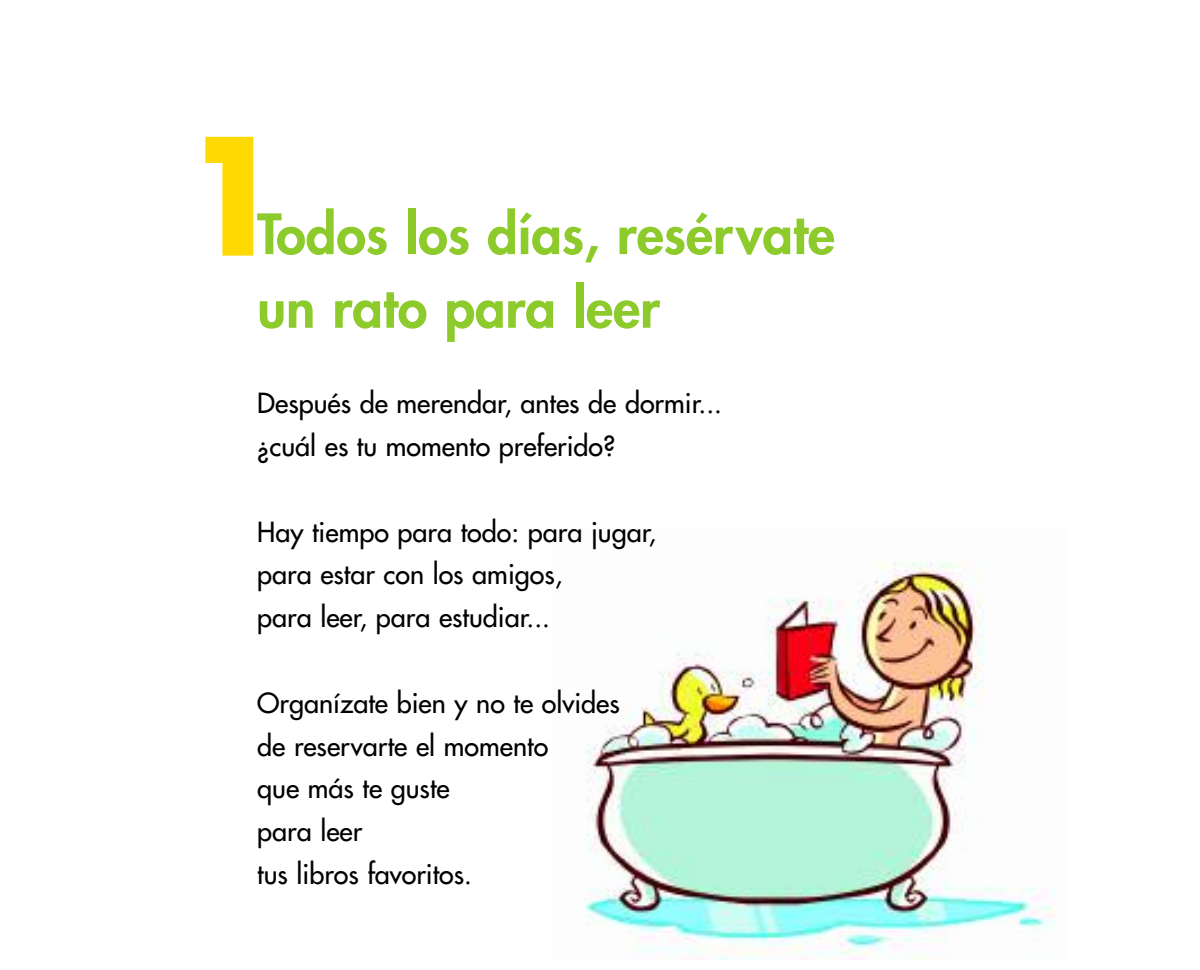
<style>
.page{position:relative;width:1200px;height:970px;background:#fff}
.page>*{position:absolute;margin:0;border:0;box-sizing:border-box;transform-origin:0 0}
.t1{font:700 157.5px "Futura";color:#ffd902}
.t2{font:800 54px/73.6px "Futura";color:#8dca2b}
.t3{font:27px/42.8px "Futura";color:#000}
</style>
<div class="page">
<img style="left:585px;top:562px;width:471px;height:397px">
<h1 class="t1" style="left:180px;top:125px;width:110px">1</h1>
<h2 class="t2" style="left:257px;top:201px;width:579px">Todos los días, resérvate un rato para leer</h2>
<p class="t3" style="left:257px;top:384px;width:466px">Después de merendar, antes de dormir... ¿cuál es tu momento preferido?</p>
<p class="t3" style="left:257px;top:512px;width:400px">Hay tiempo para todo: para jugar, para estar con los amigos,<br>para leer, para estudiar...</p>
<p class="t3" style="left:257px;top:683px;width:364px">Organízate bien y no te olvides de reservarte el momento<br>que más te guste<br>para leer<br>tus libros favoritos.</p>
</div>
